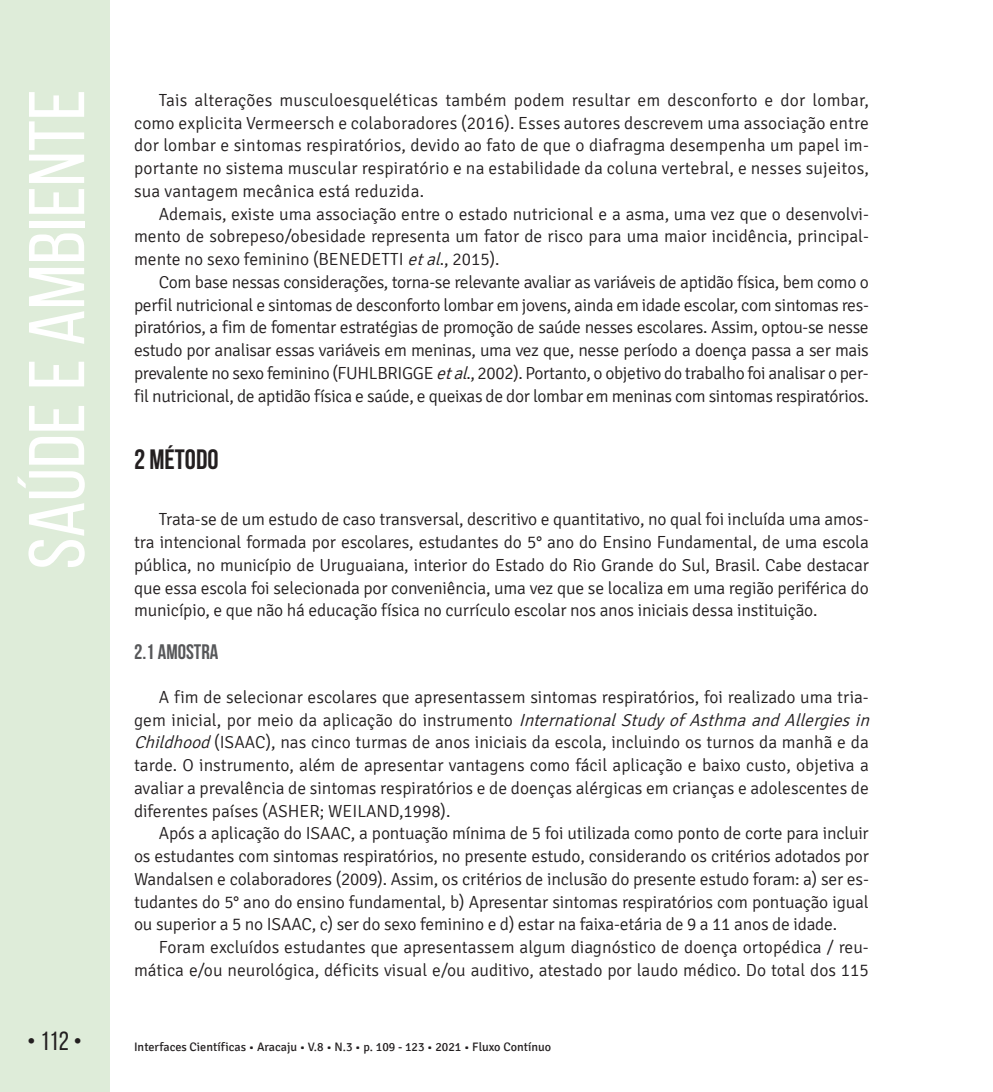
<style>
.page{position:relative;width:993px;height:1092px;background:#fff}
.page>*{position:absolute;margin:0;border:0;box-sizing:border-box;transform-origin:0 0}
.t1{font:78.75px "Bebas Neue";color:#fff;scale:1.09 1}
.t2{font:700 28px "Bebas Neue";color:#231f20}
.t3{font:26.25px "Bebas Neue";color:#231f20}
.t4{font:700 21px "Bebas Neue";color:#57585a}
.t5{font:300 17.5px/22.8px "Signika";color:#231f20;text-align:justify}
.t6{font:12.25px "Signika";color:#231f20}
.s1{font-style:italic}
</style>
<div class="page">
<div style="left:0;top:0;width:109px;height:1091px;background:#deecd9"></div>
<h1 class="t1" style="left:14px;top:569px;width:442px;rotate:-90deg">Saúde e Ambiente</h1>
<p class="t5" style="left:134px;top:89px;width:736px;text-indent:25px">Tais alterações musculoesqueléticas também podem resultar em desconforto e dor lombar, como explicita Vermeersch e colaboradores (2016). Esses autores descrevem uma associação entre dor lombar e sintomas respiratórios, devido ao fato de que o diafragma desempenha um papel im&shy;portante no sistema muscular respiratório e na estabilidade da coluna vertebral, e nesses sujeitos, sua vantagem mecânica está reduzida.</p>
<p class="t5" style="left:134px;top:203px;width:736px;text-indent:25px">Ademais, existe uma associação entre o estado nutricional e a asma, uma vez que o desenvolvi&shy;mento de sobrepeso/obesidade representa um fator de risco para uma maior incidência, principal&shy;mente no sexo feminino (BENEDETTI <span class="s1">etal</span>., 2015).</p>
<p class="t5" style="left:134px;top:271px;width:736px;text-indent:25px">Com base nessas considerações, torna-se relevante avaliar as variáveis de aptidão física, bem como o perfil nutricional e sintomas de desconforto lombar em jovens, ainda em idade escolar, com sintomas res&shy;piratórios, a fim de fomentar estratégias de promoção de saúde nesses escolares. Assim, optou-se nesse estudo por analisar essas variáveis em meninas, uma vez que, nesse período a doença passa a ser mais prevalente no sexo feminino (FUHLBRIGGE <span class="s1">etal</span>., 2002). Portanto, o objetivo do trabalho foi analisar o per&shy;fil nutricional, de aptidão física e saúde, e queixas de dor lombar em meninas com sintomas respiratórios.</p>
<h2 class="t2" style="left:134px;top:444px;width:86px">2 MÉTODO</h2>
<p class="t5" style="left:134px;top:508px;width:736px;text-indent:25px">Trata-se de um estudo de caso transversal, descritivo e quantitativo, no qual foi incluída uma amos&shy;tra intencional formada por escolares, estudantes do 5° ano do Ensino Fundamental, de uma escola pública, no município de Uruguaiana, interior do Estado do Rio Grande do Sul, Brasil. Cabe destacar que essa escola foi selecionada por conveniência, uma vez que se localiza em uma região periférica do município, e que não há educação física no currículo escolar nos anos iniciais dessa instituição.</p>
<p class="t4" style="left:134px;top:640px;width:86px">2.1 AMOSTRA</p>
<p class="t5" style="left:134px;top:685px;width:741px;text-align:left;text-indent:25px">A fim de selecionar escolares que apresentassem sintomas respiratórios, foi realizado uma tria&shy;gem inicial, por meio da aplicação do instrumento <span class="s1">InternationalStudyof AsthmaandAllergiesin Childhood</span>(ISAAC), nas cinco turmas de anos iniciais da escola, incluindo os turnos da manhã e da tarde. O instrumento, além de apresentar vantagens como fácil aplicação e baixo custo, objetiva a avaliar a prevalência de sintomas respiratórios e de doenças alérgicas em crianças e adolescentes de diferentes países (ASHER; WEILAND,1998).</p>
<p class="t5" style="left:134px;top:822px;width:736px;text-indent:25px">Após a aplicação do ISAAC, a pontuação mínima de 5 foi utilizada como ponto de corte para incluir os estudantes com sintomas respiratórios, no presente estudo, considerando os critérios adotados por Wandalsen e colaboradores (2009). Assim, os critérios de inclusão do presente estudo foram: a) ser es&shy;tudantes do 5° ano do ensino fundamental, b) Apresentar sintomas respiratórios com pontuação igual ou superior a 5 no ISAAC, c) ser do sexo feminino e d) estar na faixa-etária de 9 a 11 anos de idade.</p>
<p class="t5" style="left:134px;top:936px;width:736px;text-align:right">Foram excluídos estudantes que apresentassem algum diagnóstico de doença ortopédica / reu&shy;mática e/ou neurológica, déficits visual e/ou auditivo, atestado por laudo médico. Do total dos 115</p>
<h3 class="t3" style="left:27px;top:1026px;width:56px">• 112 •</h3>
<p class="t6" style="left:134px;top:1040px;width:418px">Interfaces Científicas • Aracaju • V.8 • N.3 • p. 109 - 123 • 2021 • Fluxo Contínuo</p>
</div>
